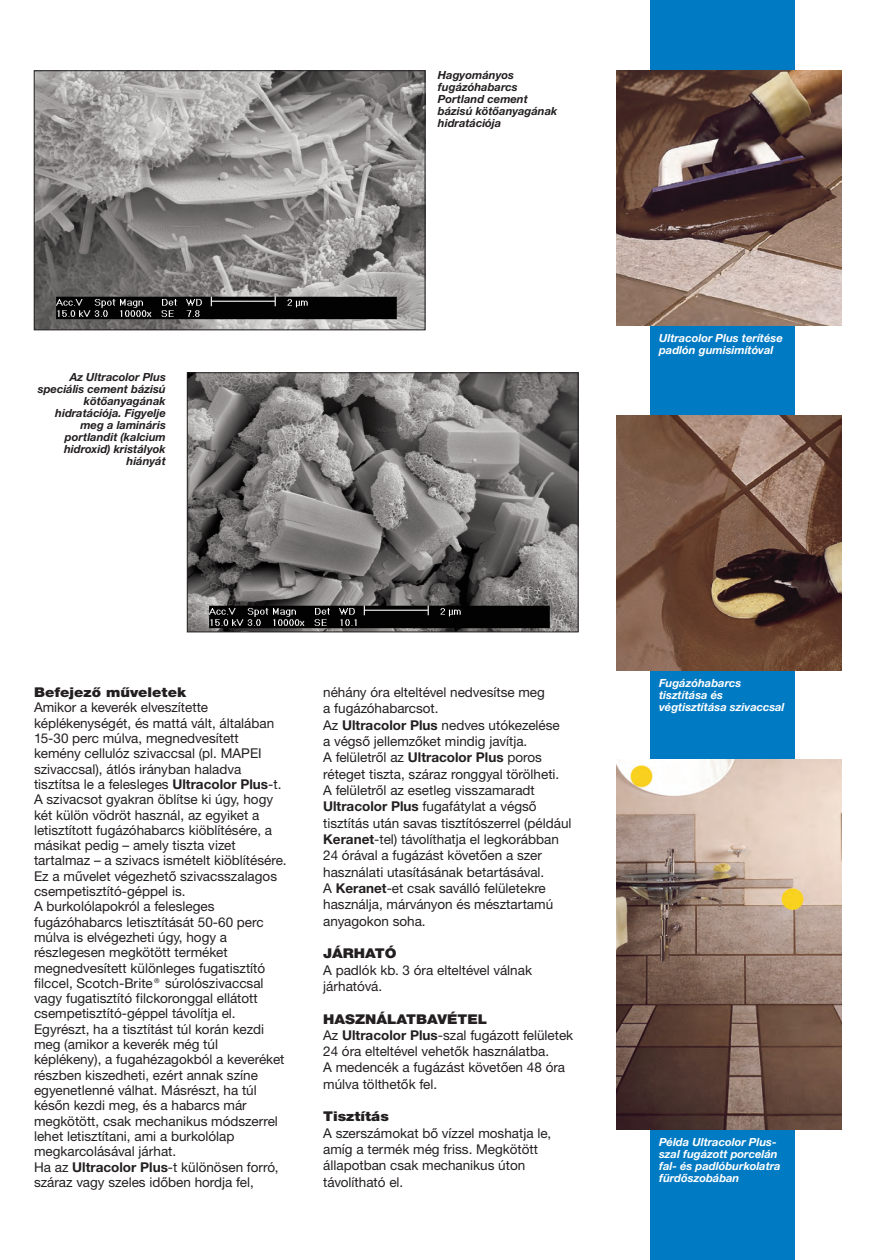
<style>
.page{position:relative;width:893px;height:1260px;background:#fff}
.page>*{position:absolute;margin:0;border:0;box-sizing:border-box;transform-origin:0 0}
.t1{font:13.5px/15.3px "Helvetica Neue CE";color:#231f20}
.t2{font:900 13.5px "Helvetica Neue CE";color:#231f20;scale:1.1 1}
.t3{font:italic 700 11.25px/12px "Helvetica Neue CE";color:#231f20}
.t4{font:italic 700 11.25px/12px "Helvetica Neue CE";color:#fff}
.s1{font-weight:700}
.s2{font-weight:900}
</style>
<div class="page">
<div style="left:651px;top:0;width:144px;height:1259px;background:#007ac2"></div>
<img style="left:36px;top:73px;width:387px;height:255px">
<div style="left:34px;top:71px;width:391px;height:259px;border:1px solid #231f20"></div>
<img style="left:189px;top:374px;width:387px;height:256px">
<div style="left:187px;top:372px;width:391px;height:260px;border:1px solid #231f20"></div>
<img style="left:617px;top:71px;width:225px;height:255px">
<img style="left:617px;top:415px;width:225px;height:255px">
<img style="left:617px;top:759px;width:225px;height:370px">
<p class="t3" style="left:438px;top:70px;width:121px">Hagyományos fugázóhabarcs<br>Portland cement bázisú kötőanyagának hidratációja</p>
<p class="t3" style="left:38px;top:372px;width:129px;text-align:right">Az Ultracolor Plus speciális cement bázisú kötőanyagának hidratációja. Figyelje meg a lamináris portlandit (kalcium hidroxid) kristályok hiányát</p>
<p class="t2" style="left:34px;top:687px;width:140px">Befejező műveletek</p>
<p class="t1" style="left:34px;top:701px;width:254px">Amikor a keverék elveszítette képlékenységét, és mattá vált, általában 15-30 perc múlva, megnedvesített kemény cellulóz szivaccsal (pl. MAPEI szivaccsal), átlós irányban haladva tisztítsa le a felesleges <span class="s1">Ultracolor Plus</span>-t.<br>A szivacsot gyakran öblítse ki úgy, hogy két külön vödröt használ, az egyiket a letisztított fugázóhabarcs kiöblítésére, a másikat pedig – amely tiszta vizet tartalmaz – a szivacs ismételt kiöblítésére.<br>Ez a művelet végezhető szivacsszalagos csempetisztító-géppel is.<br>A burkolólapokról a felesleges fugázóhabarcs letisztítását 50-60 perc múlva is elvégezheti úgy, hogy a részlegesen megkötött terméket megnedvesített különleges fugatisztító filccel, Scotch-Brite® súrolószivaccsal vagy fugatisztító filckoronggal ellátott csempetisztító-géppel távolítja el.<br>Egyrészt, ha a tisztítást túl korán kezdi meg (amikor a keverék még túl képlékeny), a fugahézagokból a keveréket részben kiszedheti, ezért annak színe egyenetlenné válhat. Másrészt, ha túl későn kezdi meg, és a habarcs már megkötött, csak mechanikus módszerrel lehet letisztítani, ami a burkolólap megkarcolásával járhat.<br>Ha az <span class="s1">Ultracolor Plus</span>-t különösen forró, száraz vagy szeles időben hordja fel,</p>
<p class="t1" style="left:323px;top:685px;width:250px;line-height:16.4px">néhány óra elteltével nedvesítse meg<br>a fugázóhabarcsot.<br>Az <span class="s1">Ultracolor Plus</span> nedves utókezelése<br>a végső jellemzőket mindig javítja.<br>A felületről az <span class="s1">Ultracolor Plus</span> poros réteget tiszta, száraz ronggyal törölheti.<br>A felületről az esetleg visszamaradt <span class="s1">Ultracolor Plus</span> fugafátylat a végső tisztítás után savas tisztítószerrel (például <span class="s1">Keranet</span>-tel) távolíthatja el legkorábban 24 órával a fugázást követően a szer használati utasításának betartásával.<br>A <span class="s1">Keranet</span>-et csak saválló felületekre használja, márványon és mésztartamú anyagokon soha.</p>
<p class="t2" style="left:323px;top:948px;width:68px">JÁRHATÓ</p>
<p class="t1" style="left:323px;top:962px;width:210px;line-height:16.4px">A padlók kb. 3 óra elteltével válnak járhatóvá.</p>
<p class="t1" style="left:323px;top:1011px;width:252px;line-height:16.4px"><span class="s2">HASZNÁLATBAVÉTEL<br></span>Az <span class="s1">Ultracolor Plus</span>-szal fugázott felületek<br>24 óra elteltével vehetők használatba.<br>A medencék a fugázást követően 48 óra múlva tölthetők fel.</p>
<p class="t2" style="left:323px;top:1111px;width:61px">Tisztítás</p>
<p class="t1" style="left:323px;top:1126px;width:230px;line-height:16.4px">A szerszámokat bő vízzel moshatja le, amíg a termék még friss. Megkötött állapotban csak mechanikus úton távolítható el.</p>
<p class="t4" style="left:659px;top:333px;width:125px">Ultracolor Plus terítése padlón gumisimítóval</p>
<p class="t4" style="left:659px;top:678px;width:127px">Fugázóhabarcs tisztítása és végtisztítása szivaccsal</p>
<p class="t4" style="left:659px;top:1137px;width:123px">Példa Ultracolor Plus&shy;szal fugázott porcelán fal- és padlóburkolatra fürdőszobában</p>
</div>
